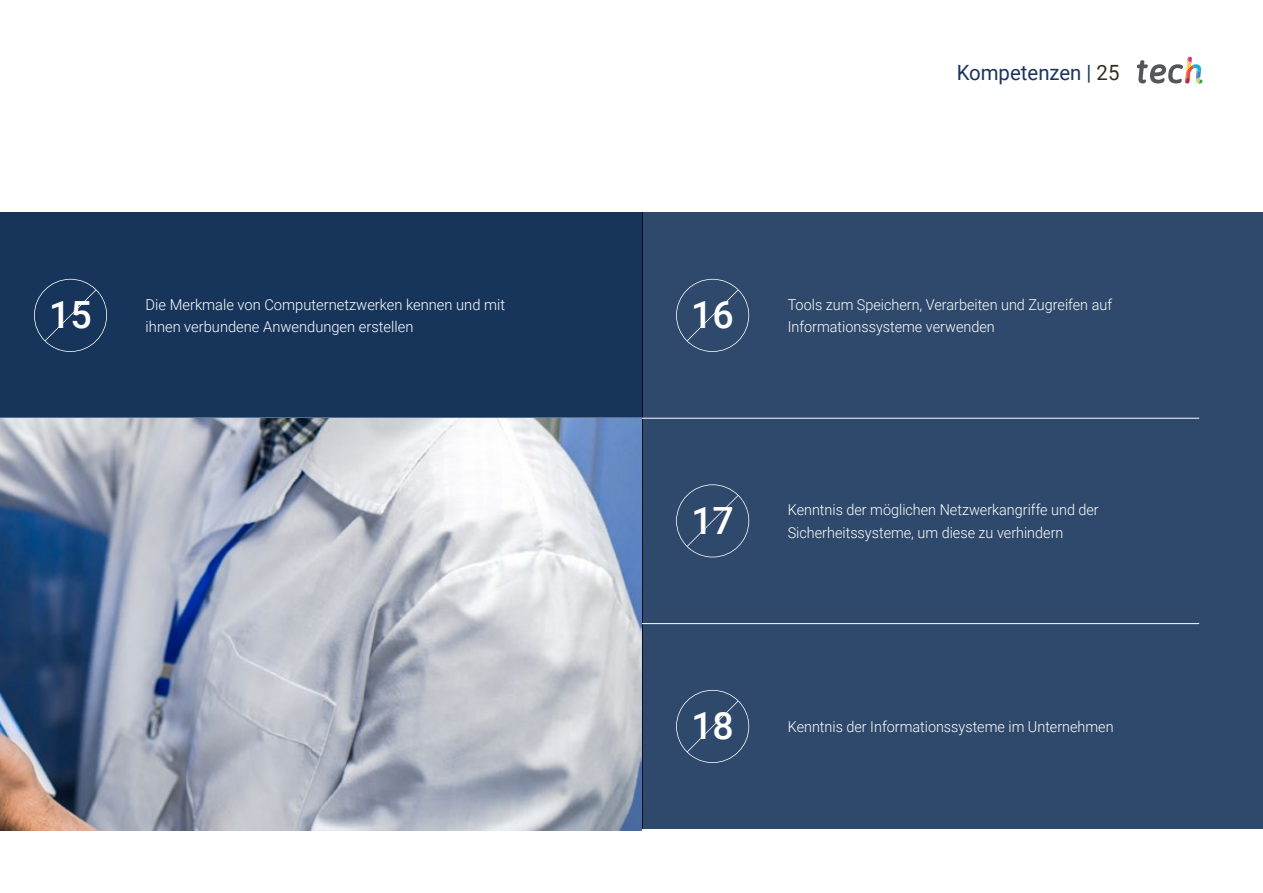
<style>
.page{position:relative;width:1263px;height:893px;background:#fff}
.page>*{position:absolute;margin:0;border:0;box-sizing:border-box;transform-origin:0 0}
.t1{font:500 37.5px "Roboto";color:#fff}
.t2{font:21px "Roboto";color:#1a355c}
.t3{font:300 15px/22.5px "Roboto";color:#fff;scale:.96 1}
.t4{font:300 15px "Roboto";color:#fff}
.s1{color:#312e20}
</style>
<div class="page">
<svg style="left:1137px;top:57px;width:65px;height:27px"></svg>
<div style="left:0;top:213px;width:642px;height:616px;background:#17355b"></div>
<div style="left:642px;top:213px;width:621px;height:616px;background:#2e496b"></div>
<svg style="left:676px;top:279px;width:73px;height:73px"></svg>
<svg style="left:676px;top:690px;width:73px;height:73px"></svg>
<svg style="left:34px;top:279px;width:73px;height:73px"></svg>
<svg style="left:676px;top:484px;width:73px;height:73px"></svg>
<hr style="left:0;top:418px;width:1199px;height:1px;background:#fff">
<hr style="left:0;top:623px;width:1199px;height:1px;background:#fff">
<img style="left:0;top:418px;width:642px;height:412px">
<h1 class="t1" style="left:49px;top:288px;width:44px">15</h1>
<p class="t4" style="left:146px;top:294px;width:361px">Die Merkmale von Computernetzwerken kennen und mit</p>
<p class="t4" style="left:146px;top:316px;width:269px">ihnen verbundene Anwendungen erstellen</p>
<h2 class="t2" style="left:957px;top:57px;width:164px">Kompetenzen | <span class="s1">25</span></h2>
<h1 class="t1" style="left:691px;top:288px;width:44px">16</h1>
<p class="t3" style="left:788px;top:293px;width:339px">Tools zum Speichern, Verarbeiten und Zugreifen auf<br>Informationssysteme verwenden</p>
<h1 class="t1" style="left:691px;top:494px;width:44px">17</h1>
<p class="t3" style="left:788px;top:498px;width:325px">Kenntnis der möglichen Netzwerkangriffe und der<br>Sicherheitssysteme, um diese zu verhindern</p>
<h1 class="t1" style="left:691px;top:699px;width:44px">18</h1>
<p class="t3" style="left:788px;top:715px;width:341px">Kenntnis der Informationssysteme im Unternehmen</p>
</div>
